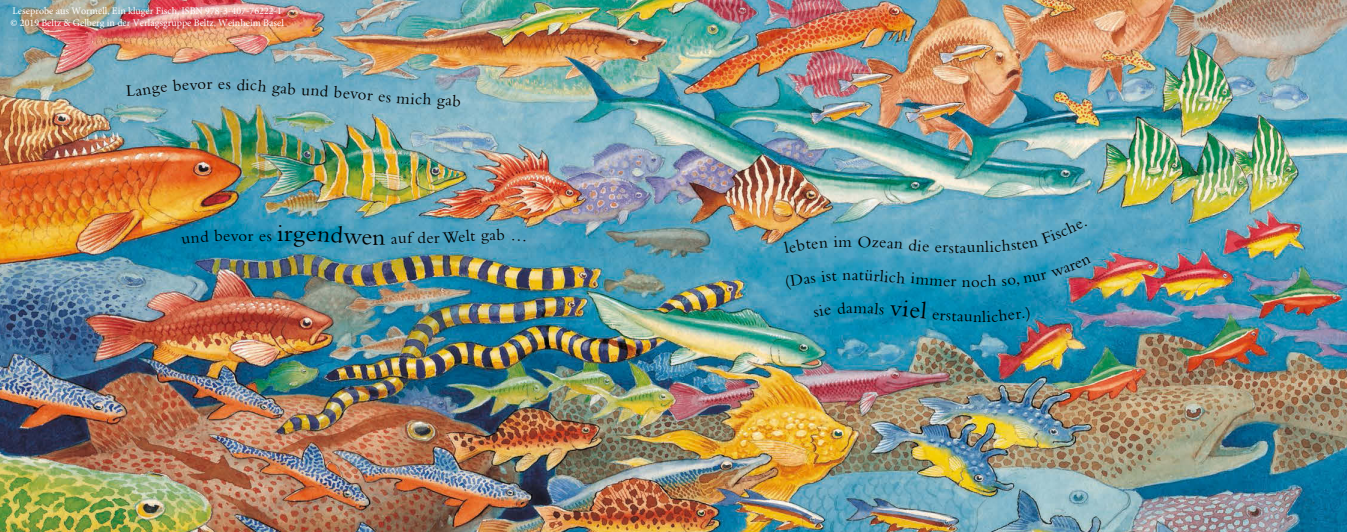
<style>
.page{position:relative;width:1347px;height:532px;background:#fff}
.page>*{position:absolute;margin:0;border:0;box-sizing:border-box;transform-origin:0 0}
.t1{font:25px "Bembo";color:#000}
.t2{font:16.88px "Bembo";color:#000}
.t3{font:10px/12px "Minion Pro";color:#fff}
.s1{font-size:25px}
</style>
<div class="page">
<img style="left:0;top:0;width:1346px;height:531px">
<svg style="left:126px;top:84px;width:41px;height:13px"></svg>
<svg style="left:173px;top:79px;width:39px;height:12px"></svg>
<svg style="left:226px;top:82px;width:4px;height:7px"></svg>
<svg style="left:237px;top:78px;width:82px;height:19px"></svg>
<svg style="left:410px;top:93px;width:5px;height:11px"></svg>
<svg style="left:452px;top:94px;width:8px;height:12px"></svg>
<svg style="left:181px;top:230px;width:65px;height:14px"></svg>
<svg style="left:260px;top:234px;width:11px;height:7px"></svg>
<svg style="left:285px;top:231px;width:8px;height:10px"></svg>
<svg style="left:306px;top:226px;width:79px;height:19px"></svg>
<svg style="left:391px;top:236px;width:15px;height:8px"></svg>
<svg style="left:427px;top:229px;width:69px;height:15px"></svg>
<svg style="left:512px;top:238px;width:13px;height:3px"></svg>
<svg style="left:783px;top:220px;width:308px;height:70px"></svg>
<svg style="left:813px;top:305px;width:18px;height:12px"></svg>
<svg style="left:837px;top:302px;width:37px;height:12px"></svg>
<svg style="left:946px;top:312px;width:26px;height:10px"></svg>
<svg style="left:982px;top:306px;width:48px;height:16px"></svg>
<p class="t3" style="left:11px;top:4px;width:275px">Leseprobe aus Wormell, Ein kluger Fisch, ISBN 978-3-407-76222-1 © 2019 Beltz &amp; Gelberg in der Verlagsgruppe Beltz, Weinheim Basel</p>
<h2 class="t2" style="left:218px;top:74px;width:9px">e</h2>
<h2 class="t2" style="left:321px;top:81px;width:92px;rotate:5deg">d bevor es m</h2>
<h2 class="t2" style="left:415px;top:89px;width:38px;rotate:3deg">ch ga</h2>
<h2 class="t2" style="left:248px;top:225px;width:7px">r</h2>
<h1 class="t1" style="left:277px;top:218px;width:29px">i g</h1>
<h2 class="t2" style="left:407px;top:228px;width:20px">f d</h2>
<h2 class="t2" style="left:496px;top:225px;width:10px">b</h2>
<h2 class="t2" style="left:948px;top:237px;width:12px">st</h2>
<h2 class="t2" style="left:966px;top:237px;width:29px;rotate:-2deg">unli</h2>
<h2 class="t2" style="left:889px;top:267px;width:42px;rotate:4deg">ch im</h2>
<h2 class="t2" style="left:961px;top:271px;width:10px">n</h2>
<h2 class="t2" style="left:875px;top:299px;width:73px;rotate:5deg">ls <span class="s1">viel</span> er</h2>
<h2 class="t2" style="left:973px;top:306px;width:10px">n</h2>
</div>
